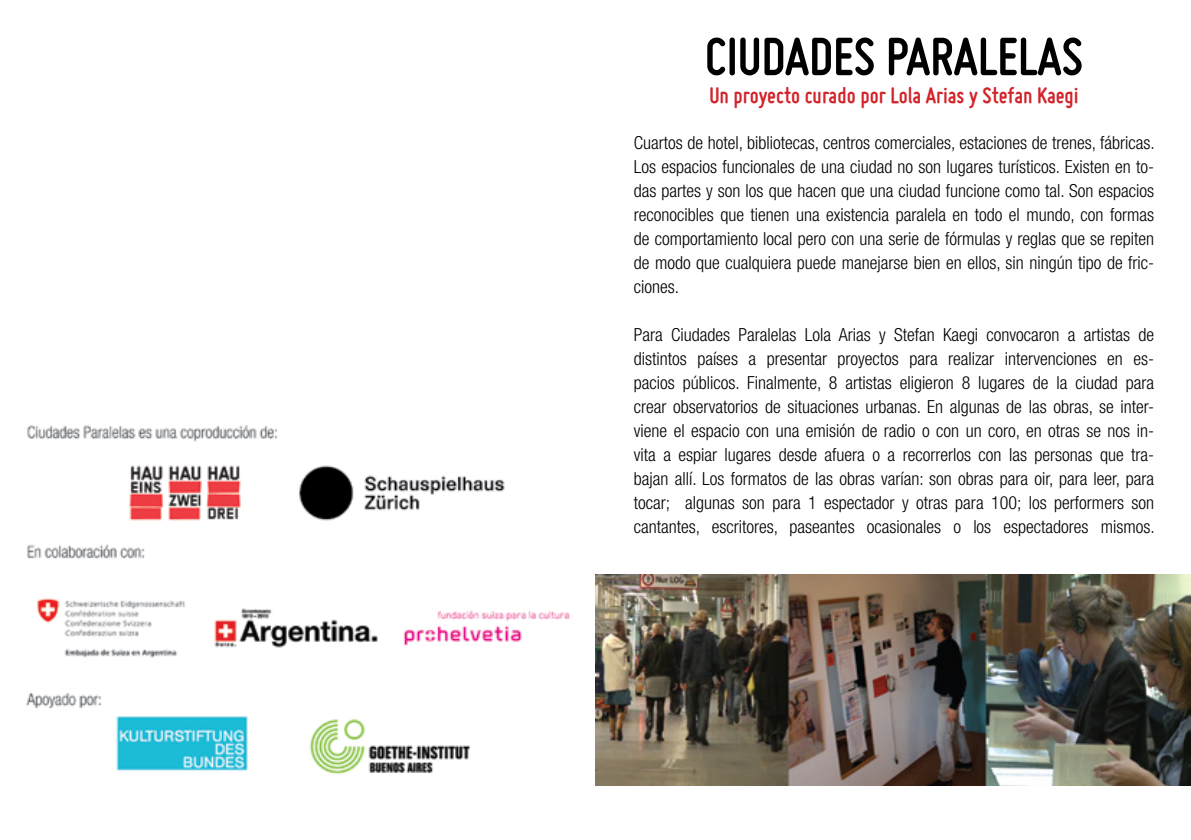
<style>
.page{position:relative;width:1191px;height:840px;background:#fff}
.page>*{position:absolute;margin:0;border:0;box-sizing:border-box;transform-origin:0 0}
.t1{font:700 56px "Miso";color:#000}
.t2{font:700 24px "Miso";color:#d2232a}
.t3{font:300 condensed 18px/24px "Helvetica Neue LT Std";color:#000;text-align:justify}
</style>
<div class="page">
<img style="left:595px;top:574px;width:596px;height:211px">
<img style="left:26px;top:425px;width:544px;height:350px">
<h1 class="t1" style="left:705px;top:25px;width:379px">CIUDADES PARALELAS</h1>
<h2 class="t2" style="left:709px;top:82px;width:371px">Un proyecto curado por Lola Arias y Stefan Kaegi</h2>
<p class="t3" style="left:634px;top:130px;width:522px">Cuartos de hotel, bibliotecas, centros comerciales, estaciones de trenes, fábricas.<br>Los espacios funcionales de una ciudad no son lugares turísticos. Existen en to&shy;das partes y son los que hacen que una ciudad funcione como tal. Son espacios reconocibles que tienen una existencia paralela en todo el mundo, con formas de comportamiento local pero con una serie de fórmulas y reglas que se repiten de modo que cualquiera puede manejarse bien en ellos, sin ningún tipo de fric&shy;ciones.</p>
<p class="t3" style="left:634px;top:322px;width:522px">Para Ciudades Paralelas Lola Arias y Stefan Kaegi convocaron a artistas de distintos países a presentar proyectos para realizar intervenciones en es&shy;pacios públicos. Finalmente, 8 artistas eligieron 8 lugares de la ciudad para crear observatorios de situaciones urbanas. En algunas de las obras, se inter&shy;viene el espacio con una emisión de radio o con un coro, en otras se nos in&shy;vita a espiar lugares desde afuera o a recorrerlos con las personas que tra&shy;bajan allí. Los formatos de las obras varían: son obras para oir, para leer, para tocar; algunas son para 1 espectador y otras para 100; los performers son cantantes, escritores, paseantes ocasionales o los espectadores mismos.</p>
</div>
